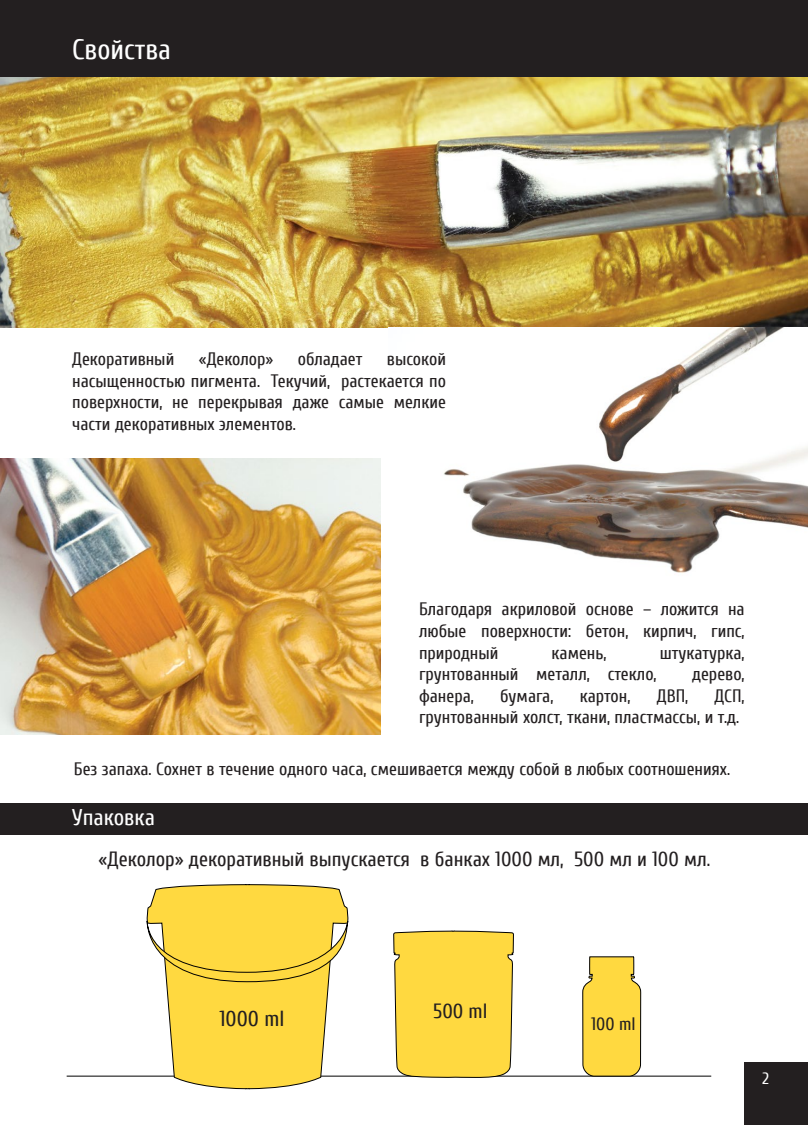
<style>
.page{position:relative;width:808px;height:1125px;background:#fff}
.page>*{position:absolute;margin:0;border:0;box-sizing:border-box;transform-origin:0 0}
.t1{font:28.5px "Cuprum";color:#fff}
.t2{font:22.8px "Cuprum";color:#fff}
.t3{font:21.75px "Cuprum";color:#231f20}
.t4{font:20.55px "Cuprum";color:#231f20}
.t5{font:18px/21.6px "Cuprum";color:#231f20;text-align:justify}
.t6{font:16.5px "Cuprum";color:#fff}
</style>
<div class="page">
<hr style="left:67px;top:1075px;width:644px;height:1px;background:#000">
<svg style="left:393px;top:930px;width:121px;height:148px;background:#f7d447"></svg>
<svg style="left:582px;top:956px;width:59px;height:121px;background:#f1d04a"></svg>
<svg style="left:146px;top:884px;width:204px;height:206px"></svg>
<svg style="left:146px;top:921px;width:204px;height:62px;background:#f2d459"></svg>
<img style="left:0;top:77px;width:808px;height:251px">
<div style="left:0;top:0;width:808px;height:77px;background:#231f20"></div>
<div style="left:745px;top:1062px;width:63px;height:63px;background:#231f20"></div>
<img style="left:444px;top:328px;width:364px;height:245px">
<img style="left:0;top:458px;width:381px;height:277px">
<div style="left:0;top:803px;width:808px;height:31px;background:#231f20"></div>
<h1 class="t1" style="left:72px;top:34px;width:100px">Свойства</h1>
<p class="t5" style="left:72px;top:348px;width:104px">Декоративный</p>
<p class="t5" style="left:199px;top:348px;width:76px">«Деколор»</p>
<p class="t5" style="left:298px;top:348px;width:66px">обладает</p>
<p class="t5" style="left:72px;top:348px;width:375px;text-indent:315px">высокой насыщенностью пигмента. Текучий, растекается по поверхности, не перекрывая даже самые мелкие части декоративных элементов.</p>
<p class="t5" style="left:419px;top:598px;width:327px">Благодаря акриловой основе – ложится на любые поверхности: бетон, кирпич, гипс, природный</p>
<p class="t5" style="left:552px;top:642px;width:57px">камень,</p>
<p class="t5" style="left:660px;top:642px;width:86px">штукатурка,</p>
<p class="t5" style="left:419px;top:663px;width:239px">грунтованный металл, стекло,</p>
<p class="t5" style="left:692px;top:663px;width:54px">дерево,</p>
<p class="t5" style="left:419px;top:685px;width:56px">фанера,</p>
<p class="t5" style="left:500px;top:685px;width:55px">бумага,</p>
<p class="t5" style="left:580px;top:685px;width:52px">картон,</p>
<p class="t5" style="left:657px;top:685px;width:33px">ДВП,</p>
<p class="t5" style="left:419px;top:685px;width:327px;text-indent:296px">ДСП, грунтованный холст, ткани, пластмассы, и т.д.</p>
<p class="t5" style="left:74px;top:758px;width:657px">Без запаха. Сохнет в течение одного часа, смешивается между собой в любых соотношениях.</p>
<p class="t2" style="left:72px;top:804px;width:84px">Упаковка</p>
<p class="t4" style="left:99px;top:847px;width:613px">«Деколор» декоративный выпускается в банках 1000 мл, 500 мл и 100 мл.</p>
<p class="t3" style="left:220px;top:1006px;width:66px">1000 ml</p>
<p class="t4" style="left:433px;top:999px;width:56px">500 ml</p>
<p class="t5" style="left:591px;top:1013px;width:46px">100 ml</p>
<p class="t6" style="left:762px;top:1069px;width:8px">2</p>
</div>
